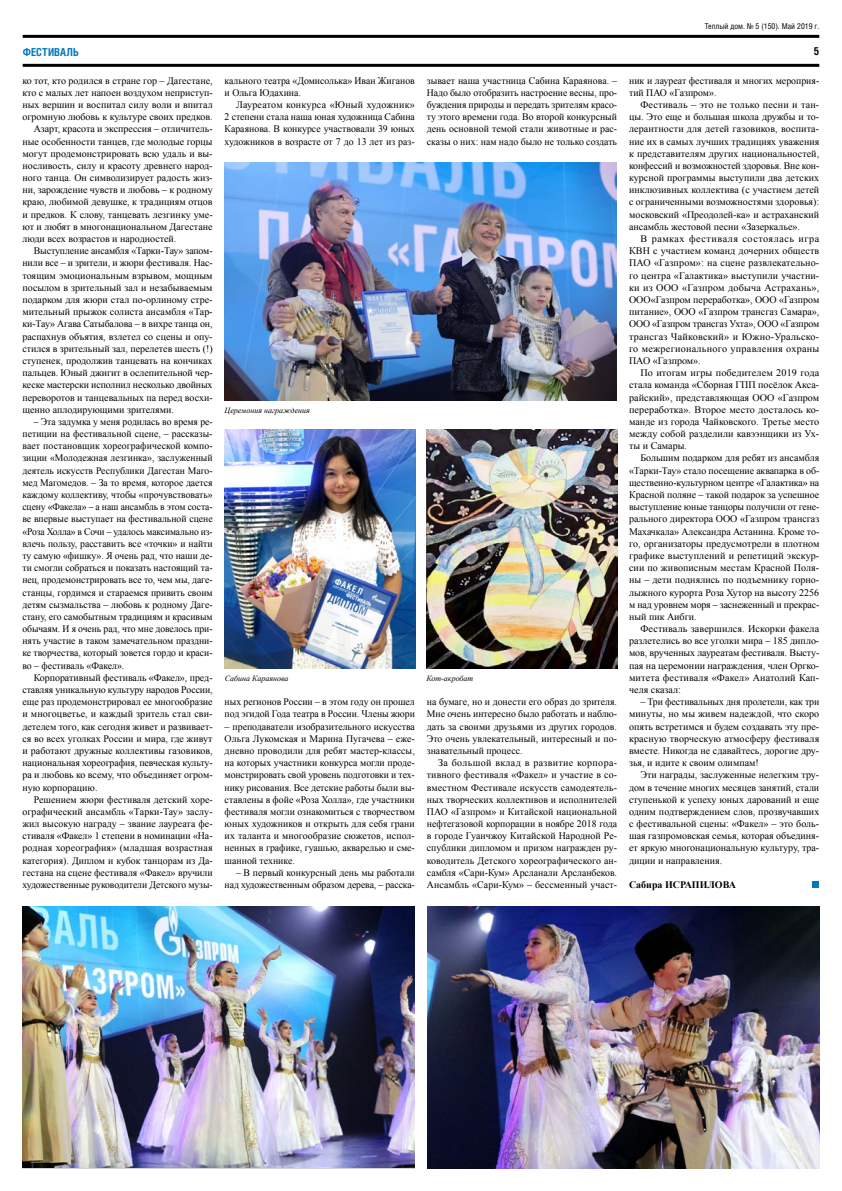
<style>
.page{position:relative;width:842px;height:1191px;background:#fff}
.page>*{position:absolute;margin:0;border:0;box-sizing:border-box;transform-origin:0 0}
.t1{font:700 11px "Helios Cond";letter-spacing:.01em;color:#0079c1}
.t2{font:700 11px "Helios Cond";color:#000}
.t3{font:10px/12.2px "Times New Roman";color:#000;text-align:justify}
.t4{font:700 10px "Times New Roman";color:#000}
.t5{font:italic 8px "Times New Roman";color:#000}
.t6{font:8px "Helios Cond";color:#000}
</style>
<div class="page">
<hr style="left:23px;top:35px;width:796px;height:3px;background:#000">
<hr style="left:23px;top:64px;width:600px;height:3px;background:#000">
<hr style="left:623px;top:64px;width:196px;height:3px;background:#000">
<img style="left:427px;top:906px;width:392px;height:262px">
<img style="left:23px;top:906px;width:392px;height:261px">
<img style="left:225px;top:430px;width:191px;height:238px">
<img style="left:426px;top:430px;width:191px;height:238px">
<img style="left:225px;top:163px;width:392px;height:237px">
<div style="left:812px;top:881px;width:7px;height:7px;background:#0079c1"></div>
<p class="t1" style="left:23px;top:45px;width:58px">Фестиваль</p>
<p class="t3" style="left:22px;top:74px;width:192px">ко тот, кто родился в стране гор – Дагестане,</p>
<p class="t3" style="left:22px;top:86px;width:192px">кто с малых лет напоен воздухом неприступ-</p>
<p class="t3" style="left:22px;top:98px;width:192px">ных вершин и воспитал силу воли и впитал</p>
<p class="t3" style="left:22px;top:111px;width:192px">огромную любовь к культуре своих предков.</p>
<p class="t3" style="left:34px;top:123px;width:180px">Азарт, красота и экспрессия – отличитель-</p>
<p class="t3" style="left:22px;top:135px;width:192px">ные особенности танцев, где молодые горцы</p>
<p class="t3" style="left:22px;top:147px;width:192px">могут продемонстрировать всю удаль и вы-</p>
<p class="t3" style="left:22px;top:159px;width:192px">носливость, силу и красоту древнего народ-</p>
<p class="t3" style="left:22px;top:171px;width:192px">ного танца. Он символизирует радость жиз-</p>
<p class="t3" style="left:22px;top:184px;width:192px">ни, зарождение чувств и любовь – к родному</p>
<p class="t3" style="left:22px;top:196px;width:192px">краю, любимой девушке, к традициям отцов</p>
<p class="t3" style="left:22px;top:208px;width:192px">и предков. К слову, танцевать лезгинку уме-</p>
<p class="t3" style="left:22px;top:220px;width:192px">ют и любят в многонациональном Дагестане</p>
<p class="t3" style="left:22px;top:232px;width:156px">люди всех возрастов и народностей.</p>
<p class="t3" style="left:34px;top:245px;width:180px">Выступление ансамбля «Тарки-Тау» запом-</p>
<p class="t3" style="left:22px;top:257px;width:191px">нили все – и зрители, и жюри фестиваля. Нас-</p>
<p class="t3" style="left:22px;top:269px;width:192px">тоящим эмоциональным взрывом, мощным</p>
<p class="t3" style="left:22px;top:281px;width:192px">посылом в зрительный зал и незабываемым</p>
<p class="t3" style="left:22px;top:293px;width:192px">подарком для жюри стал по-орлиному стре-</p>
<p class="t3" style="left:22px;top:305px;width:192px">мительный прыжок солиста ансамбля «Тар-</p>
<p class="t3" style="left:22px;top:318px;width:192px">ки-Тау» Агава Сатыбалова – в вихре танца он,</p>
<p class="t3" style="left:22px;top:330px;width:192px">распахнув объятия, взлетел со сцены и опу-</p>
<p class="t3" style="left:22px;top:342px;width:192px">стился в зрительный зал, перелетев шесть (!)</p>
<p class="t3" style="left:22px;top:354px;width:192px">ступенек, продолжив танцевать на кончиках</p>
<p class="t3" style="left:22px;top:366px;width:192px">пальцев. Юный джигит в ослепительной чер-</p>
<p class="t3" style="left:22px;top:379px;width:192px">кеске мастерски исполнил несколько двойных</p>
<p class="t3" style="left:22px;top:391px;width:192px">переворотов и танцевальных па перед восхи-</p>
<p class="t3" style="left:22px;top:403px;width:153px">щенно аплодирующими зрителями.</p>
<p class="t3" style="left:22px;top:415px;width:192px;text-indent:11px">– Эта задумка у меня родилась во время ре&shy;петиции на фестивальной сцене, – рассказы&shy;вает постановщик хореографической компо&shy;зиции «Молодежная лезгинка», заслуженный деятель искусств Республики Дагестан Маго&shy;мед Магомедов. – За то время, которое дается каждому коллективу, чтобы «прочувствовать» сцену «Факела» – а наш ансамбль в этом соста&shy;ве впервые выступает на фестивальной сцене «Роза Холла» в Сочи – удалось максимально из&shy;влечь пользу, расставить все «точки» и найти ту самую «фишку». Я очень рад, что наши де&shy;ти смогли собраться и показать настоящий та&shy;нец, продемонстрировать все то, чем мы, даге&shy;станцы, гордимся и стараемся привить своим детям сызмальства – любовь к родному Даге&shy;стану, его самобытным традициям и красивым обычаям. И я очень рад, что мне довелось при&shy;нять участие в таком замечательном праздни&shy;ке творчества, который зовется гордо и краси&shy;во – фестиваль «Факел».</p>
<p class="t3" style="left:22px;top:671px;width:192px;text-indent:11px">Корпоративный фестиваль «Факел», пред&shy;ставляя уникальную культуру народов России, еще раз продемонстрировал ее многообразие и многоцветье, и каждый зритель стал сви&shy;детелем того, как сегодня живет и развивает&shy;ся во всех уголках России и мира, где живут и работают дружные коллективы газовиков, национальная хореография, певческая культу&shy;ра и любовь ко всему, что объединяет огром&shy;ную корпорацию.</p>
<p class="t3" style="left:22px;top:793px;width:192px;text-indent:11px">Решением жюри фестиваля детский хоре&shy;ографический ансамбль «Тарки-Тау» заслу&shy;жил высокую награду – звание лауреата фе&shy;стиваля «Факел» 1 степени в номинации «На&shy;родная хореография» (младшая возрастная категория). Диплом и кубок танцорам из Да&shy;гестана на сцене фестиваля «Факел» вручили художественные руководители Детского музы-</p>
<p class="t3" style="left:225px;top:74px;width:192px">кального театра «Домисолька» Иван Жиганов и Ольга Юдахина.</p>
<p class="t3" style="left:225px;top:98px;width:192px;text-indent:11px">Лауреатом конкурса «Юный художник» 2 степени стала наша юная художница Сабина Караянова. В конкурсе участвовали 39 юных художников в возрасте от 7 до 13 лет из раз-</p>
<p class="t3" style="left:427px;top:74px;width:192px">зывает наша участница Сабина Караянова. – Надо было отобразить настроение весны, про&shy;буждения природы и передать зрителям красо&shy;ту этого времени года. Во второй конкурсный день основной темой стали животные и рас&shy;сказы о них: нам надо было не только создать</p>
<p class="t5" style="left:225px;top:404px;width:87px">Церемония награждения</p>
<p class="t5" style="left:225px;top:672px;width:65px">Сабина Караянова</p>
<p class="t5" style="left:426px;top:672px;width:48px">Кот-акробат</p>
<p class="t3" style="left:225px;top:695px;width:192px">ных регионов России – в этом году он прошел под эгидой Года театра в России. Члены жюри</p>
<p class="t3" style="left:225px;top:720px;width:192px">– преподаватели изобразительного искусства Ольга Лукомская и Марина Пугачева – еже&shy;дневно проводили для ребят мастер-классы, на которых участники конкурса могли проде&shy;монстрировать свой уровень подготовки и тех&shy;нику рисования. Все детские работы были вы&shy;ставлены в фойе «Роза Холла», где участники фестиваля могли ознакомиться с творчеством юных художников и открыть для себя грани их таланта и многообразие сюжетов, испол&shy;ненных в графике, гуашью, акварелью и сме&shy;шанной технике.</p>
<p class="t3" style="left:225px;top:866px;width:192px;text-align:right">– В первый конкурсный день мы работали над художественным образом дерева, – расска-</p>
<p class="t3" style="left:427px;top:695px;width:192px">на бумаге, но и донести его образ до зрителя.<br>Мне очень интересно было работать и наблю&shy;дать за своими друзьями из других городов.<br>Это очень увлекательный, интересный и по&shy;знавательный процесс.</p>
<p class="t3" style="left:427px;top:756px;width:192px;text-indent:11px">За большой вклад в развитие корпора&shy;тивного фестиваля «Факел» и участие в со&shy;вместном Фестивале искусств самодеятель&shy;ных творческих коллективов и исполнителей ПАО «Газпром» и Китайской национальной нефтегазовой корпорации в ноябре 2018 года в городе Гуанчжоу Китайской Народной Ре&shy;спублики дипломом и призом награжден ру&shy;ководитель Детского хореографического ан&shy;самбля «Сари-Кум» Арсланали Арсланбеков.<br>Ансамбль «Сари-Кум» – бессменный участ-</p>
<p class="t6" style="left:705px;top:21px;width:116px">Теплый дом. № 5 (150). Май 2019 г.</p>
<p class="t2" style="left:814px;top:45px;width:7px">5</p>
<p class="t3" style="left:629px;top:74px;width:192px">ник и лауреат фестиваля и многих мероприя&shy;тий ПАО «Газпром».</p>
<p class="t3" style="left:629px;top:98px;width:192px;text-indent:11px">Фестиваль – это не только песни и тан&shy;цы. Это еще и большая школа дружбы и то&shy;лерантности для детей газовиков, воспита&shy;ние их в самых лучших традициях уважения к представителям других национальностей, конфессий и возможностей здоровья. Вне кон&shy;курсной программы выступили два детских инклюзивных коллектива (с участием детей с ограниченными возможностями здоровья): московский «Преодолей-ка» и астраханский ансамбль жестовой песни «Зазеркалье».</p>
<p class="t3" style="left:629px;top:232px;width:192px;text-indent:11px">В рамках фестиваля состоялась игра КВН с участием команд дочерних обществ ПАО «Газпром»: на сцене развлекательно&shy;го центра «Галактика» выступили участни&shy;ки из ООО «Газпром добыча Астрахань», ООО«Газпром переработка», ООО «Газпром питание», ООО «Газпром трансгаз Самара», ООО «Газпром трансгаз Ухта», ООО «Газпром трансгаз Чайковский» и Южно-Уральско&shy;го межрегионального управления охраны ПАО «Газпром».</p>
<p class="t3" style="left:629px;top:366px;width:192px;text-indent:11px">По итогам игры победителем 2019 года стала команда «Сборная ГПП посёлок Акса&shy;райский», представляющая ООО «Газпром переработка». Второе место досталось ко&shy;манде из города Чайковского. Третье место между собой разделили кавээнщики из Ух&shy;ты и Самары.</p>
<p class="t3" style="left:629px;top:452px;width:192px;text-indent:11px">Большим подарком для ребят из ансамбля «Тарки-Тау» стало посещение аквапарка в об&shy;щественно-культурном центре «Галактика» на Красной поляне – такой подарок за успешное выступление юные танцоры получили от гене&shy;рального директора ООО «Газпром трансгаз Махачкала» Александра Астанина. Кроме то&shy;го, организаторы предусмотрели в плотном графике выступлений и репетиций экскур&shy;сии по живописным местам Красной Поля&shy;ны – дети поднялись по подъемнику горно&shy;лыжного курорта Роза Хутор на высоту 2256 м над уровнем моря – заснеженный и прекрас&shy;ный пик Аибги.</p>
<p class="t3" style="left:629px;top:622px;width:192px;text-indent:11px">Фестиваль завершился. Искорки факела разлетелись во все уголки мира – 185 дипло&shy;мов, врученных лауреатам фестиваля. Высту&shy;пая на церемонии награждения, член Оргко&shy;митета фестиваля «Факел» Анатолий Кап&shy;челя сказал:</p>
<p class="t3" style="left:629px;top:695px;width:192px;text-indent:11px">– Три фестивальных дня пролетели, как три минуты, но мы живем надеждой, что скоро опять встретимся и будем создавать эту пре&shy;красную творческую атмосферу фестиваля вместе. Никогда не сдавайтесь, дорогие дру&shy;зья, и идите к своим олимпам!</p>
<p class="t3" style="left:629px;top:768px;width:192px;text-indent:11px">Эти награды, заслуженные нелегким тру&shy;дом в течение многих месяцев занятий, стали ступенькой к успеху юных дарований и еще одним подтверждением слов, прозвучавших с фестивальной сцены: «Факел» – это боль&shy;шая газпромовская семья, которая объединя&shy;ет яркую многонациональную культуру, тра&shy;диции и направления.</p>
<p class="t4" style="left:629px;top:877px;width:108px">Сабира ИСРАПИЛОВА</p>
</div>
